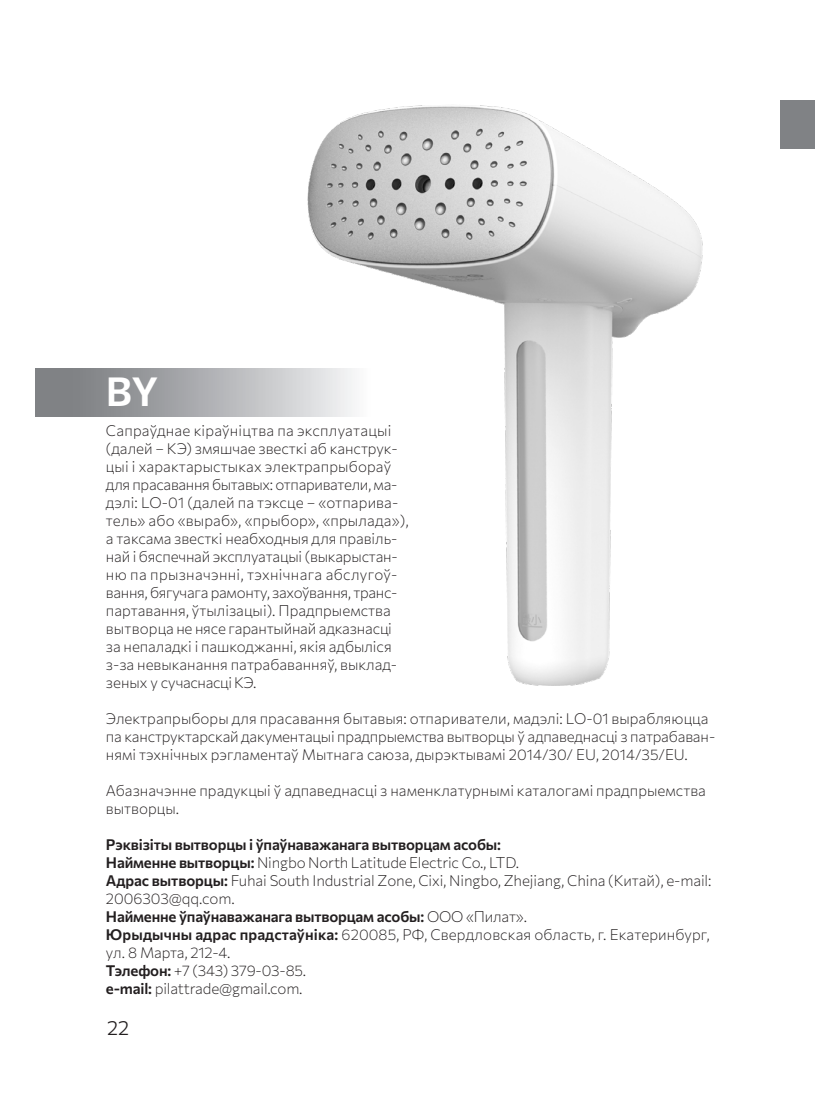
<style>
.page{position:relative;width:815px;height:1120px;background:#fff}
.page>*{position:absolute;margin:0;border:0;box-sizing:border-box;transform-origin:0 0}
.t1{font:600 40px "Commissioner";color:#fff}
.t2{font:300 20px "Commissioner";color:#231f20}
.t3{font:200 15px/18px "Commissioner";color:#231f20}
.t4{font:600 15px "Commissioner";letter-spacing:-.01em;color:#231f20}
.s1{font-weight:600}
</style>
<div class="page">
<div style="left:780px;top:101px;width:35px;height:48px;background:#808285"></div>
<svg style="left:35px;top:369px;width:210px;height:48px;background:#97999c"></svg>
<img style="left:245px;top:105px;width:458px;height:581px">
<p class="t1" style="left:106px;top:360px;width:54px">BY</p>
<p class="t3" style="left:106px;top:421px;width:304px">Сапраўднае кіраўніцтва па эксплуатацыі (далей – КЭ) змяшчае звесткі аб канструк&shy;цыі і характарыстыках электрапрыбораў для прасавання бытавых: отпариватели, ма&shy;дэлі: LO-01 (далей па тэксце – «отпарива&shy;тель» або «выраб», «прыбор», «прылада»), а таксама звесткі неабходныя для правіль&shy;най і бяспечнай эксплуатацыі (выкарыстан&shy;ню па прызначэнні, тэхнічнага абслугоў&shy;вання, бягучага рамонту, захоўвання, транс&shy;партавання, ўтылізацыі). Прадпрыемства вытворца не нясе гарантыйнай адказнасці за непаладкі і пашкоджанні, якія адбыліся з-за невыканання патрабаванняў, выклад&shy;зеных у сучаснасці КЭ.</p>
<p class="t3" style="left:106px;top:709px;width:611px">Электрапрыборы для прасавання бытавыя: отпариватели, мадэлі: LO-01 вырабляюцца па канструктарскай дакументацыі прадпрыемства вытворцы ў адпаведнасці з патрабаван&shy;нямі тэхнічных рэгламентаў Мытнага саюза, дырэктывамі 2014/30/ EU, 2014/35/EU.</p>
<p class="t3" style="left:106px;top:781px;width:602px">Абазначэнне прадукцыі ў адпаведнасці з наменклатурнымі каталогамі прадпрыемства вытворцы.</p>
<p class="t4" style="left:106px;top:833px;width:397px">Рэквізіты вытворцы і ўпаўнаважанага вытворцам асобы:</p>
<p class="t3" style="left:106px;top:853px;width:607px"><span class="s1">Найменне вытворцы:</span> Ningbo North Latitude Electric Сo., LTD.<br><span class="s1">Адрас вытворцы:</span> Fuhai South Industrial Zone, Cixi, Ningbo, Zhejiang, China (Китай), e-mail:<br>2006303@qq.com.<br><span class="s1">Найменне ўпаўнаважанага вытворцам асобы:</span> ООО «Пилат».</p>
<p class="t3" style="left:106px;top:925px;width:605px"><span class="s1">Юрыдычны адрас прадстаўніка:</span> 620085, РФ, Свердловская область, г. Екатеринбург, ул. 8 Марта, 212-4.<br><span class="s1">Тэлефон:</span> +7 (343) 379-03-85.</p>
<p class="t3" style="left:106px;top:979px;width:198px"><span class="s1">e-mail:</span> pilattrade@gmail.com.</p>
<h2 class="t2" style="left:107px;top:1012px;width:24px">22</h2>
</div>
